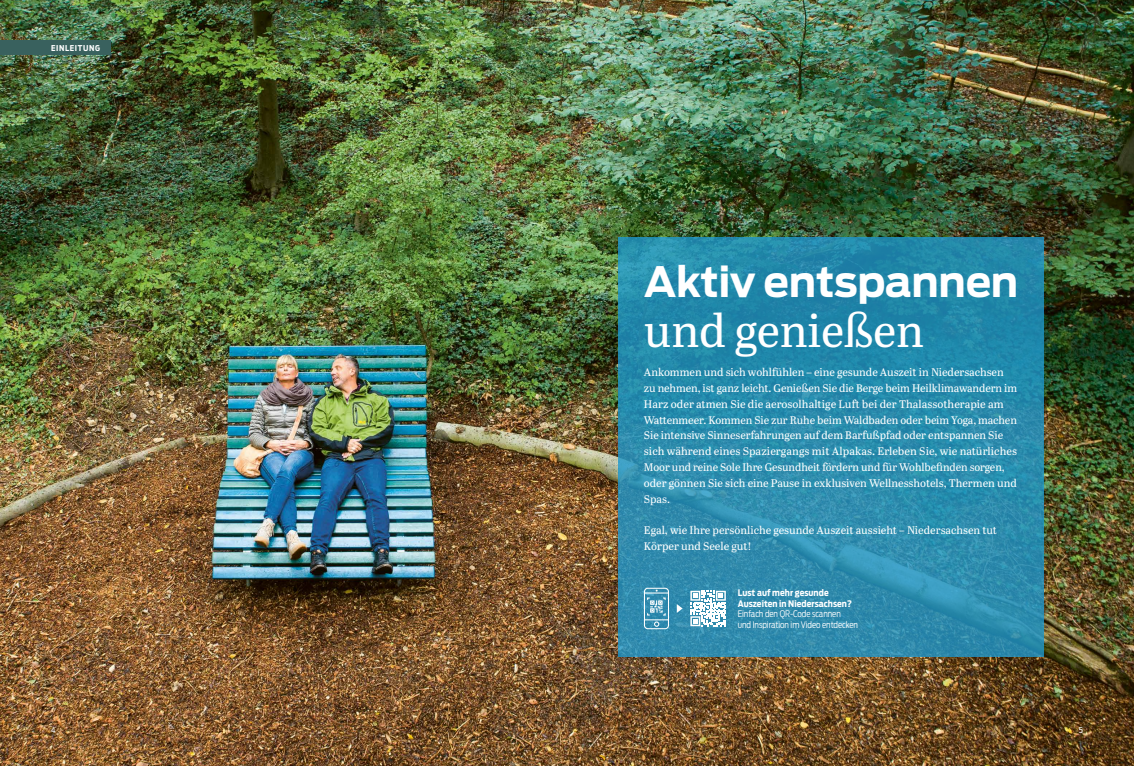
<style>
.page{position:relative;width:1134px;height:766px;background:#fff}
.page>*{position:absolute;margin:0;border:0;box-sizing:border-box;transform-origin:0 0}
.t1{font:46px "Abril Text";letter-spacing:-.005em;color:#fff}
.t2{font:700 41.4px "Antenna";letter-spacing:-.01em;color:#fff}
.t3{font:11px/15.8px "Abril Text";letter-spacing:-.005em;color:#fff}
.t4{font:300 9px/10.5px "Antenna Cond";letter-spacing:-.005em;color:#fff}
.t5{font:700 9px/10.5px "Antenna Cond";letter-spacing:.005em;color:#fff}
.t6{font:8.1px "Antenna Cond";color:#fff}
.t7{font:700 8px "Antenna Cond";letter-spacing:.08em;color:#fff}
</style>
<div class="page">
<img style="left:0;top:0;width:1134px;height:765px">
<svg style="left:618px;top:237px;width:425px;height:419px;background:#298bac"></svg>
<div style="left:0;top:41px;width:110px;height:14px;background:#39615e"></div>
<svg style="left:644px;top:587px;width:25px;height:42px"></svg>
<svg style="left:677px;top:604px;width:6px;height:8px"></svg>
<svg style="left:690px;top:590px;width:36px;height:36px"></svg>
<p class="t7" style="left:51px;top:43px;width:51px">EINLEITUNG</p>
<p class="t6" style="left:51px;top:725px;width:6px">4</p>
<h2 class="t2" style="left:644px;top:256px;width:376px">Aktiv entspannen</h2>
<h1 class="t1" style="left:644px;top:297px;width:282px">und genießen</h1>
<p class="t3" style="left:644px;top:364px;width:375px">Ankommen und sich wohlfühlen – eine gesunde Auszeit in Niedersachsen zu nehmen, ist ganz leicht. Genießen Sie die Berge beim Heilklimawandern im Harz oder atmen Sie die aerosolhaltige Luft bei der Thalassotherapie am Wattenmeer. Kommen Sie zur Ruhe beim Waldbaden oder beim Yoga, machen Sie intensive Sinneserfahrungen auf dem Barfußpfad oder entspannen Sie sich während eines Spaziergangs mit Alpakas. Erleben Sie, wie natürliches Moor und reine Sole Ihre Gesundheit fördern und für Wohlbefinden sorgen, oder gönnen Sie sich eine Pause in exklusiven Wellnesshotels, Thermen und Spas.</p>
<p class="t3" style="left:644px;top:521px;width:355px">Egal, wie Ihre persönliche gesunde Auszeit aussieht – Niedersachsen tut<br>Körper und Seele gut!</p>
<p class="t5" style="left:738px;top:587px;width:116px">Lust auf mehr gesunde<br>Auszeiten in Niedersachsen?</p>
<p class="t4" style="left:738px;top:608px;width:122px">Einfach den QR-Code scannen<br>und Inspiration im Video entdecken</p>
<p class="t6" style="left:1079px;top:725px;width:6px">5</p>
</div>
